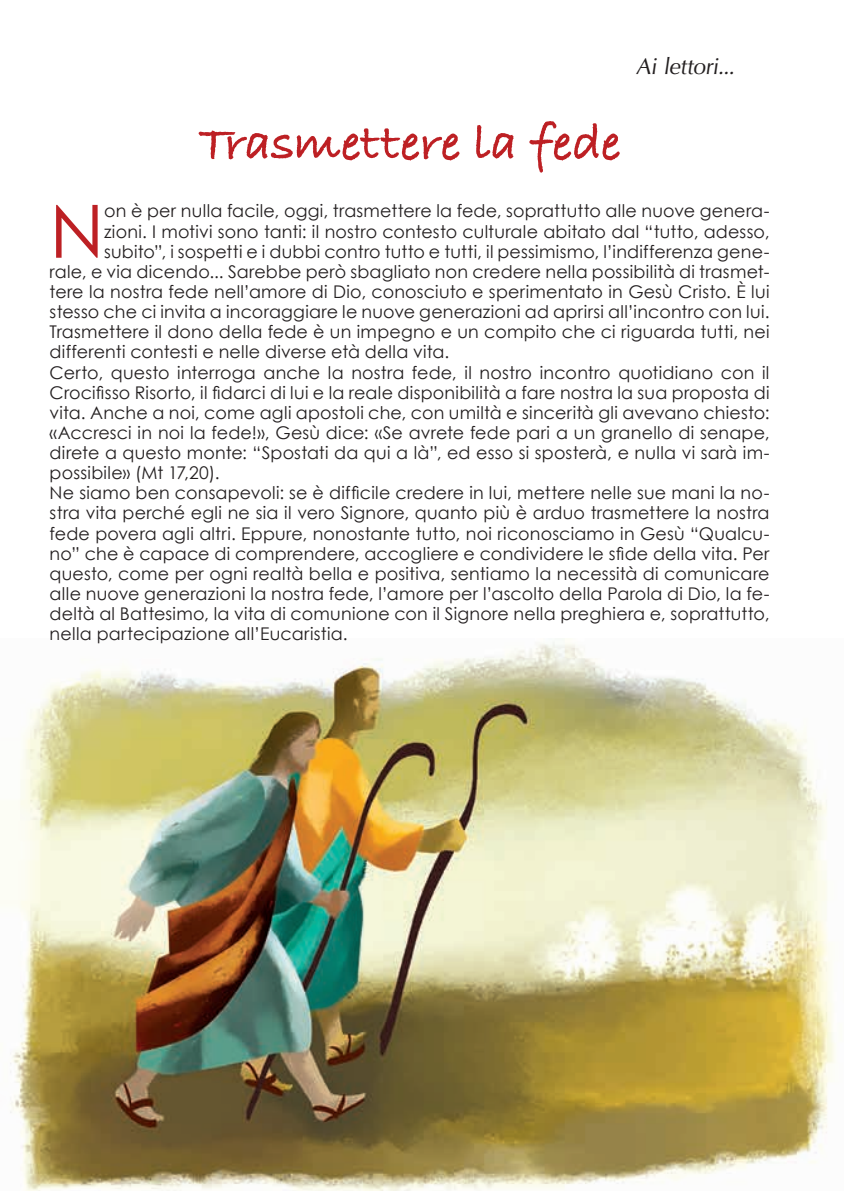
<style>
.page{position:relative;width:844px;height:1191px;background:#fff}
.page>*{position:absolute;margin:0;border:0;box-sizing:border-box;transform-origin:0 0}
.t1{font:73.5px "Century Gothic";color:#bd2024}
.t2{font:52.5px "Bradley Hand ITCTT Bold";color:#bd2024}
.t3{font:22.75px "Optima LT Std";color:#231f20}
.t4{font:17.5px "Century Gothic";letter-spacing:.01em;color:#231f20}
</style>
<div class="page">
<img style="left:0;top:642px;width:835px;height:549px">
<h3 class="t3" style="left:635px;top:54px;width:104px">Ai lettori...</h3>
<h2 class="t2" style="left:198px;top:113px;width:423px">Trasmettere la fede</h2>
<h1 class="t1" style="left:50px;top:186px;width:56px">N</h1>
<p class="t4" style="left:104px;top:200px;width:666px">on è per nulla facile, oggi, trasmettere la fede, soprattutto alle nuove genera-</p>
<p class="t4" style="left:104px;top:221px;width:666px">zioni. I motivi sono tanti: il nostro contesto culturale abitato dal “tutto, adesso,</p>
<p class="t4" style="left:104px;top:241px;width:666px">subito”, i sospetti e i dubbi contro tutto e tutti, il pessimismo, l’indifferenza gene-</p>
<p class="t4" style="left:50px;top:261px;width:721px">rale, e via dicendo... Sarebbe però sbagliato non credere nella possibilità di trasmet-</p>
<p class="t4" style="left:50px;top:281px;width:721px">tere la nostra fede nell’amore di Dio, conosciuto e sperimentato in Gesù Cristo. È lui</p>
<p class="t4" style="left:50px;top:301px;width:721px">stesso che ci invita a incoraggiare le nuove generazioni ad aprirsi all’incontro con lui.</p>
<p class="t4" style="left:50px;top:321px;width:721px">Trasmettere il dono della fede è un impegno e un compito che ci riguarda tutti, nei</p>
<p class="t4" style="left:50px;top:341px;width:401px">differenti contesti e nelle diverse età della vita.</p>
<p class="t4" style="left:50px;top:361px;width:721px">Certo, questo interroga anche la nostra fede, il nostro incontro quotidiano con il</p>
<p class="t4" style="left:50px;top:382px;width:721px">Crocifisso Risorto, il fidarci di lui e la reale disponibilità a fare nostra la sua proposta di</p>
<p class="t4" style="left:50px;top:402px;width:721px">vita. Anche a noi, come agli apostoli che, con umiltà e sincerità gli avevano chiesto:</p>
<p class="t4" style="left:50px;top:422px;width:721px">«Accresci in noi la fede!», Gesù dice: «Se avrete fede pari a un granello di senape,</p>
<p class="t4" style="left:50px;top:442px;width:721px">direte a questo monte: “Spostati da qui a là”, ed esso si sposterà, e nulla vi sarà im-</p>
<p class="t4" style="left:50px;top:462px;width:171px">possibile» (Mt 17,20).</p>
<p class="t4" style="left:50px;top:482px;width:721px">Ne siamo ben consapevoli: se è difficile credere in lui, mettere nelle sue mani la no-</p>
<p class="t4" style="left:50px;top:502px;width:721px">stra vita perché egli ne sia il vero Signore, quanto più è arduo trasmettere la nostra</p>
<p class="t4" style="left:50px;top:522px;width:721px">fede povera agli altri. Eppure, nonostante tutto, noi riconosciamo in Gesù “Qualcu-</p>
<p class="t4" style="left:50px;top:543px;width:721px">no” che è capace di comprendere, accogliere e condividere le sfide della vita. Per</p>
<p class="t4" style="left:50px;top:563px;width:721px">questo, come per ogni realtà bella e positiva, sentiamo la necessità di comunicare</p>
<p class="t4" style="left:50px;top:583px;width:721px">alle nuove generazioni la nostra fede, l’amore per l’ascolto della Parola di Dio, la fe-</p>
<p class="t4" style="left:50px;top:603px;width:721px">deltà al Battesimo, la vita di comunione con il Signore nella preghiera e, soprattutto,</p>
<p class="t4" style="left:50px;top:623px;width:299px">nella partecipazione all’Eucaristia.</p>
</div>
